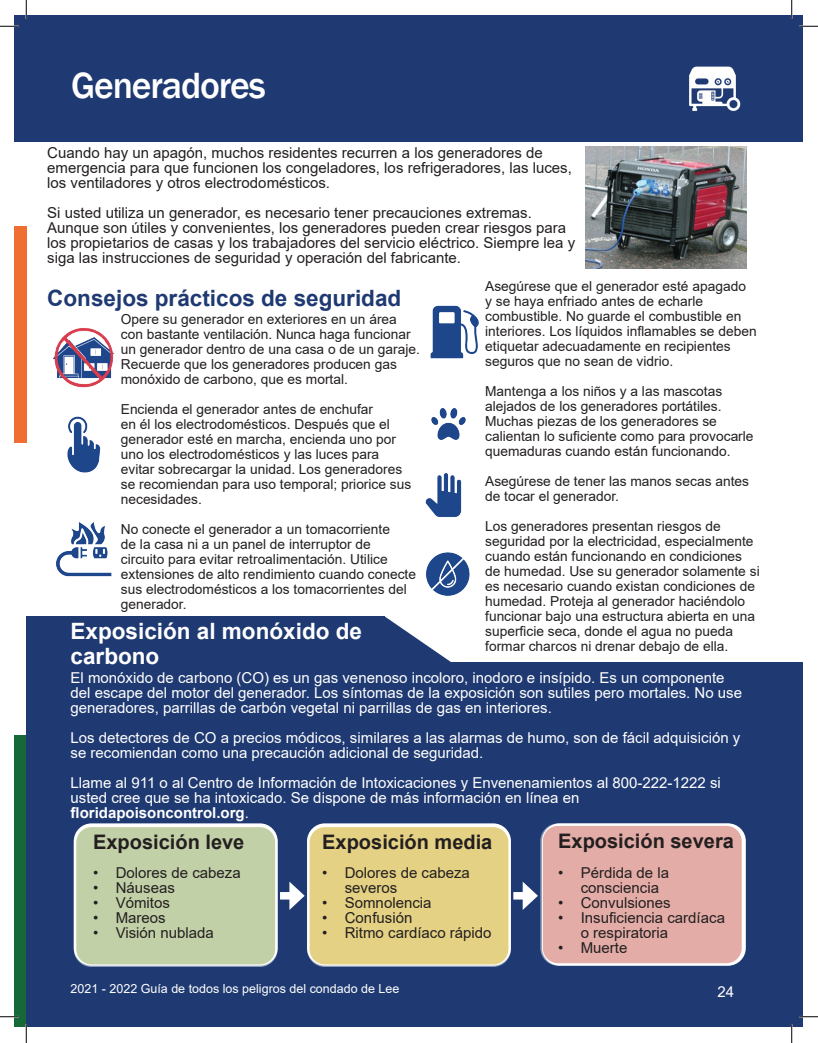
<style>
.page{position:relative;width:818px;height:1043px;background:#fff}
.page>*{position:absolute;margin:0;border:0;box-sizing:border-box;transform-origin:0 0}
.t1{font:500 37.5px "Franklin Gothic";letter-spacing:-.03em;color:#fff}
.t2{font:700 22.5px/25px "Arial";color:#fff}
.t3{font:700 22.5px "Arial";color:#1f3a72}
.t4{font:700 20px "Arial";color:#231f20}
.t5{font:15px/15px "Arial";color:#231f20}
.t6{font:15px/15px "Arial";color:#fff}
.t7{font:13.75px/15px "Arial";color:#231f20}
.t8{font:12.5px "Arial";color:#fff}
.s1{font-weight:700}
</style>
<div class="page">
<div style="left:14px;top:735px;width:12px;height:292px;background:#166937"></div>
<div style="left:14px;top:226px;width:12px;height:217px;background:#ef6e32"></div>
<div style="left:26px;top:662px;width:776px;height:365px;background:#1f3a72"></div>
<div style="left:14px;top:16px;width:17px;height:126px;background:#1f3a72"></div>
<div style="left:26px;top:16px;width:776px;height:126px;background:#1f3a72"></div>
<svg style="left:385px;top:617px;width:66px;height:45px"></svg>
<div style="left:26px;top:616px;width:359px;height:64px;background:#1f3a72"></div>
<img style="left:53px;top:328px;width:62px;height:60px">
<img style="left:67px;top:416px;width:34px;height:57px">
<img style="left:56px;top:522px;width:56px;height:55px">
<img style="left:430px;top:305px;width:49px;height:54px">
<img style="left:431px;top:408px;width:35px;height:32px">
<img style="left:425px;top:473px;width:37px;height:44px">
<img style="left:426px;top:552px;width:44px;height:44px">
<div style="left:280px;top:892px;width:15px;height:7px;background:#fff"></div>
<svg style="left:289px;top:881px;width:15px;height:29px"></svg>
<div style="left:513px;top:892px;width:15px;height:7px;background:#fff"></div>
<svg style="left:522px;top:881px;width:16px;height:29px"></svg>
<img style="left:585px;top:147px;width:161px;height:122px">
<div style="left:75px;top:826px;width:201px;height:139px;background:#c2d0a7;border-radius:16px"></div>
<div style="left:74px;top:824px;width:203px;height:143px;border:2px solid #fff;border-radius:16px"></div>
<div style="left:308px;top:826px;width:201px;height:139px;background:#e4d183;border-radius:16px"></div>
<div style="left:307px;top:824px;width:204px;height:143px;border:2px solid #fff;border-radius:16px"></div>
<div style="left:541px;top:824px;width:202px;height:140px;background:#e3aca6;border-radius:16px"></div>
<div style="left:540px;top:823px;width:204px;height:142px;border:2px solid #fff;border-radius:16px"></div>
<img style="left:689px;top:66px;width:52px;height:45px">
<svg style="left:0;top:25px;width:19px;height:2px"></svg>
<svg style="left:799px;top:25px;width:19px;height:2px"></svg>
<svg style="left:0;top:1016px;width:19px;height:1px"></svg>
<svg style="left:799px;top:1015px;width:19px;height:2px"></svg>
<svg style="left:25px;top:0;width:2px;height:19px"></svg>
<svg style="left:25px;top:1024px;width:2px;height:18px"></svg>
<svg style="left:790px;top:0;width:2px;height:19px"></svg>
<svg style="left:790px;top:1024px;width:2px;height:18px"></svg>
<h1 class="t1" style="left:71px;top:62px;width:196px">Generadores</h1>
<p class="t5" style="left:47px;top:145px;width:526px">Cuando hay un apagón, muchos residentes recurren a los generadores de emergencia para que funcionen los congeladores, los refrigeradores, las luces, los ventiladores y otros electrodomésticos.</p>
<p class="t5" style="left:47px;top:205px;width:529px">Si usted utiliza un generador, es necesario tener precauciones extremas.<br>Aunque son útiles y convenientes, los generadores pueden crear riesgos para los propietarios de casas y los trabajadores del servicio eléctrico. Siempre lea y siga las instrucciones de seguridad y operación del fabricante.</p>
<h2 class="t3" style="left:47px;top:282px;width:355px">Consejos prácticos de seguridad</h2>
<p class="t7" style="left:485px;top:278px;width:273px">Asegúrese que el generador esté apagado<br>y se haya enfriado antes de echarle combustible. No guarde el combustible en interiores. Los líquidos inflamables se deben etiquetar adecuadamente en recipientes seguros que no sean de vidrio.</p>
<p class="t7" style="left:485px;top:383px;width:270px">Mantenga a los niños y a las mascotas alejados de los generadores portátiles.<br>Muchas piezas de los generadores se calientan lo suficiente como para provocarle quemaduras cuando están funcionando.</p>
<p class="t7" style="left:485px;top:473px;width:265px">Asegúrese de tener las manos secas antes de tocar el generador.</p>
<p class="t7" style="left:485px;top:518px;width:276px">Los generadores presentan riesgos de seguridad por la electricidad, especialmente cuando están funcionando en condiciones de humedad. Use su generador solamente si es necesario cuando existan condiciones de humedad. Proteja al generador haciéndolo funcionar bajo una estructura abierta en una superficie seca, donde el agua no pueda formar charcos ni drenar debajo de ella.</p>
<p class="t7" style="left:121px;top:311px;width:300px">Opere su generador en exteriores en un área con bastante ventilación. Nunca haga funcionar un generador dentro de una casa o de un garaje.<br>Recuerde que los generadores producen gas monóxido de carbono, que es mortal.</p>
<p class="t7" style="left:121px;top:401px;width:292px">Encienda el generador antes de enchufar<br>en él los electrodomésticos. Después que el generador esté en marcha, encienda uno por uno los electrodomésticos y las luces para evitar sobrecargar la unidad. Los generadores se recomiendan para uso temporal; priorice sus necesidades.</p>
<p class="t7" style="left:121px;top:521px;width:297px">No conecte el generador a un tomacorriente<br>de la casa ni a un panel de interruptor de circuito para evitar retroalimentación. Utilice extensiones de alto rendimiento cuando conecte sus electrodomésticos a los tomacorrientes del generador.</p>
<h2 class="t2" style="left:71px;top:618px;width:293px">Exposición al monóxido de carbono</h2>
<p class="t6" style="left:71px;top:670px;width:673px">El monóxido de carbono (CO) es un gas venenoso incoloro, inodoro e insípido. Es un componente del escape del motor del generador. Los síntomas de la exposición son sutiles pero mortales. No use generadores, parrillas de carbón vegetal ni parrillas de gas en interiores.</p>
<p class="t6" style="left:71px;top:730px;width:671px">Los detectores de CO a precios módicos, similares a las alarmas de humo, son de fácil adquisición y se recomiendan como una precaución adicional de seguridad.</p>
<p class="t6" style="left:71px;top:775px;width:652px">Llame al 911 o al Centro de Información de Intoxicaciones y Envenenamientos al 800-222-1222 si usted cree que se ha intoxicado. Se dispone de más información en línea en <span class="s1">floridapoisoncontrol.org</span>.</p>
<h3 class="t4" style="left:93px;top:828px;width:153px">Exposición leve</h3>
<p class="t5" style="left:93px;top:865px;width:149px">• Dolores de cabeza</p>
<p class="t5" style="left:93px;top:880px;width:83px">• Náuseas</p>
<p class="t5" style="left:93px;top:895px;width:78px">• Vómitos</p>
<p class="t5" style="left:93px;top:910px;width:74px">• Mareos</p>
<p class="t5" style="left:93px;top:925px;width:122px">• Visión nublada</p>
<h3 class="t4" style="left:558px;top:827px;width:177px">Exposición severa</h3>
<p class="t5" style="left:580px;top:865px;width:90px;text-indent:-22px">• Pérdida de la consciencia</p>
<p class="t5" style="left:558px;top:895px;width:114px">• Convulsiones</p>
<p class="t5" style="left:580px;top:910px;width:146px;text-indent:-22px">• Insuficiencia cardíaca o respiratoria</p>
<p class="t5" style="left:558px;top:940px;width:71px">• Muerte</p>
<h3 class="t4" style="left:322px;top:828px;width:172px">Exposición media</h3>
<p class="t5" style="left:345px;top:865px;width:127px;text-indent:-22px">• Dolores de cabeza severos</p>
<p class="t5" style="left:322px;top:895px;width:111px">• Somnolencia</p>
<p class="t5" style="left:322px;top:910px;width:92px">• Confusión</p>
<p class="t5" style="left:322px;top:925px;width:171px">• Ritmo cardíaco rápido</p>
<p class="t8" style="left:71px;top:979px;width:330px">2021 - 2022 Guía de todos los peligros del condado de Lee</p>
<p class="t6" style="left:717px;top:983px;width:18px">24</p>
</div>
